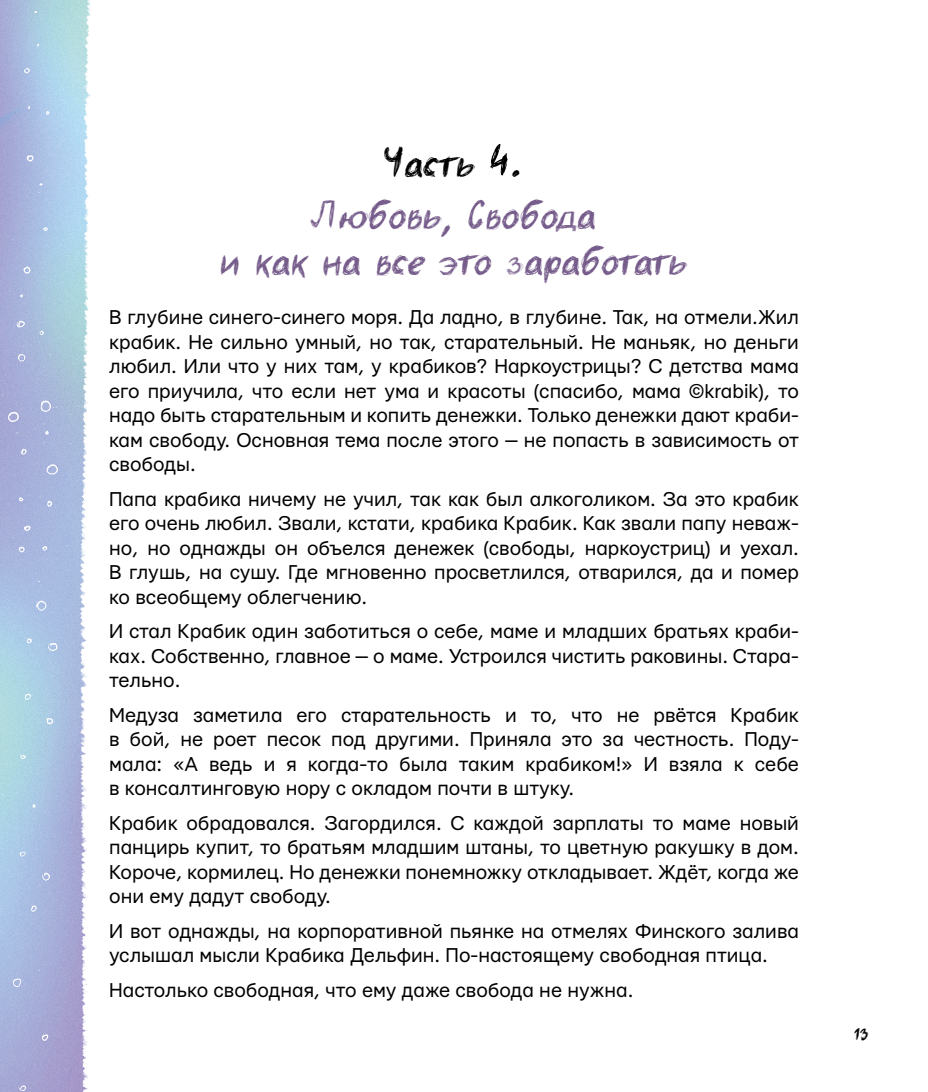
<style>
.page{position:relative;width:928px;height:1092px;background:#fff}
.page>*{position:absolute;margin:0;border:0;box-sizing:border-box;transform-origin:0 0}
.t1{font:42px/52.5px "beermoney";color:#765c8b;text-align:center}
.t2{font:21px/24.5px "Mariupol";color:#000;text-align:justify}
.t3{font:21px "beermoney";color:#000}
.s1{color:#000}
.s2{font-size:56px;color:#000}
</style>
<div class="page">
<img style="left:0;top:0;width:91px;height:1091px">
<h1 class="t1" style="left:311px;top:135px;width:286px"><span class="s1">Часть</span> <span class="s2">4</span><span class="s1">.<br></span>Любовь, Свобода</h1>
<h1 class="t1" style="left:219px;top:233px;width:469px">и как на все это заработать</h1>
<p class="t2" style="left:109px;top:305px;width:691px">В глубине синего-синего моря. Да ладно, в глубине. Так, на отмели.Жил крабик. Не сильно умный, но так, старательный. Не маньяк, но деньги любил. Или что у них там, у крабиков? Наркоустрицы? С детства мама его приучила, что если нет ума и красоты (спасибо, мама ©krabik), то надо быть старательным и копить денежки. Только денежки дают краби&shy;кам свободу. Основная тема после этого — не попасть в зависимость от свободы.</p>
<p class="t2" style="left:109px;top:486px;width:691px">Папа крабика ничему не учил, так как был алкоголиком. За это крабик его очень любил. Звали, кстати, крабика Крабик. Как звали папу неваж&shy;но, но однажды он объелся денежек (свободы, наркоустриц) и уехал.<br>В глушь, на сушу. Где мгновенно просветлился, отварился, да и помер ко всеобщему облегчению.</p>
<p class="t2" style="left:109px;top:619px;width:691px">И стал Крабик один заботиться о себе, маме и младших братьях краби&shy;ках. Собственно, главное — о маме. Устроился чистить раковины. Стара&shy;тельно.</p>
<p class="t2" style="left:109px;top:702px;width:691px">Медуза заметила его старательность и то, что не рвётся Крабик в бой, не роет песок под другими. Приняла это за честность. Поду&shy;мала: «А ведь и я когда-то была таким крабиком!» И взяла к себе в консалтинговую нору с окладом почти в штуку.</p>
<p class="t2" style="left:109px;top:810px;width:691px">Крабик обрадовался. Загордился. С каждой зарплаты то маме новый панцирь купит, то братьям младшим штаны, то цветную ракушку в дом.<br>Короче, кормилец. Но денежки понемножку откладывает. Ждёт, когда же они ему дадут свободу.</p>
<p class="t2" style="left:109px;top:918px;width:691px">И вот однажды, на корпоративной пьянке на отмелях Финского залива услышал мысли Крабика Дельфин. По-настоящему свободная птица.</p>
<p class="t2" style="left:109px;top:977px;width:526px">Настолько свободная, что ему даже свобода не нужна.</p>
<p class="t3" style="left:855px;top:1018px;width:14px">13</p>
</div>
